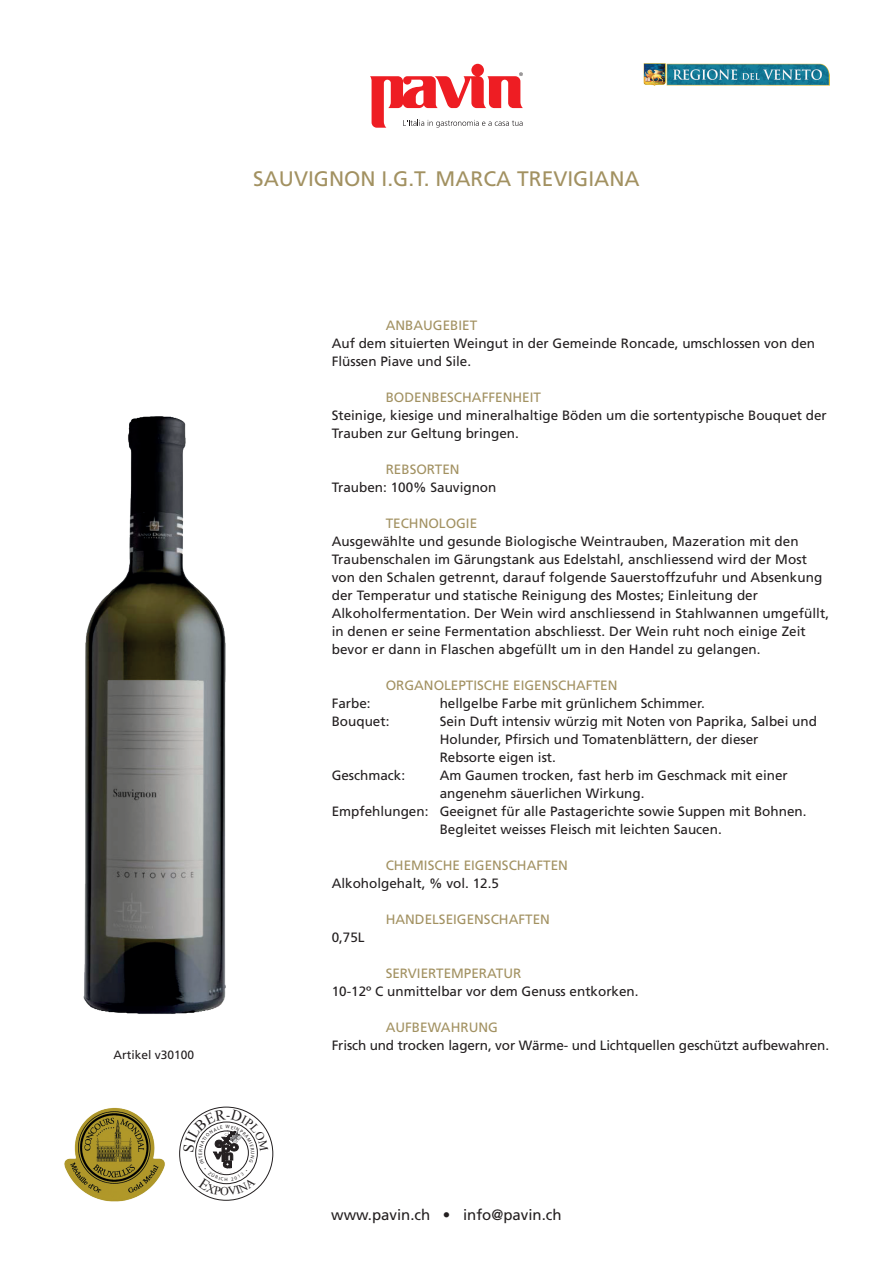
<style>
.page{position:relative;width:893px;height:1263px;background:#fff}
.page>*{position:absolute;margin:0;border:0;box-sizing:border-box;transform-origin:0 0}
.t1{font:21px "Frutiger";color:#a29161}
.t2{font:15px "Frutiger";color:#231f20}
.t3{font:13.5px/18px "Frutiger";color:#231f20}
.t4{font:13.5px "Frutiger";color:#a29161}
.t5{font:12px "Frutiger";color:#231f20}
</style>
<div class="page">
<img style="left:667px;top:64px;width:162px;height:22px">
<img style="left:643px;top:64px;width:22px;height:22px">
<svg style="left:370px;top:64px;width:153px;height:64px"></svg>
<img style="left:83px;top:417px;width:143px;height:597px">
<img style="left:64px;top:1107px;width:101px;height:95px">
<svg style="left:183px;top:1109px;width:85px;height:86px"></svg>
<p class="t5" style="left:113px;top:1047px;width:82px">Artikel v30100</p>
<p class="t1" style="left:253px;top:167px;width:388px">SAUVIGNON I.G.T. MARCA TREVIGIANA</p>
<p class="t4" style="left:386px;top:317px;width:93px">ANBAUGEBIET</p>
<p class="t3" style="left:332px;top:334px;width:485px">Auf dem situierten Weingut in der Gemeinde Roncade, umschlossen von den<br>Flüssen Piave und Sile.</p>
<p class="t4" style="left:386px;top:389px;width:157px">BODENBESCHAFFENHEIT</p>
<p class="t3" style="left:332px;top:406px;width:497px">Steinige, kiesige und mineralhaltige Böden um die sortentypische Bouquet der<br>Trauben zur Geltung bringen.</p>
<p class="t4" style="left:386px;top:461px;width:76px">REBSORTEN</p>
<p class="t3" style="left:332px;top:478px;width:166px">Trauben: 100% Sauvignon</p>
<p class="t4" style="left:386px;top:515px;width:93px">TECHNOLOGIE</p>
<p class="t3" style="left:332px;top:532px;width:499px">Ausgewählte und gesunde Biologische Weintrauben, Mazeration mit den Traubenschalen im Gärungstank aus Edelstahl, anschliessend wird der Most von den Schalen getrennt, darauf folgende Sauerstoffzufuhr und Absenkung der Temperatur und statische Reinigung des Mostes; Einleitung der Alkoholfermentation. Der Wein wird anschliessend in Stahlwannen umgefüllt, in denen er seine Fermentation abschliesst. Der Wein ruht noch einige Zeit bevor er dann in Flaschen abgefüllt um in den Handel zu gelangen.</p>
<p class="t4" style="left:386px;top:677px;width:233px">ORGANOLEPTISCHE EIGENSCHAFTEN</p>
<p class="t3" style="left:332px;top:694px;width:41px">Farbe:</p>
<p class="t3" style="left:440px;top:694px;width:267px">hellgelbe Farbe mit grünlichem Schimmer.</p>
<p class="t3" style="left:332px;top:712px;width:59px">Bouquet:</p>
<p class="t3" style="left:440px;top:712px;width:379px">Sein Duft intensiv würzig mit Noten von Paprika, Salbei und</p>
<p class="t3" style="left:440px;top:730px;width:320px">Holunder, Pfirsich und Tomatenblättern, der dieser</p>
<p class="t3" style="left:440px;top:748px;width:118px">Rebsorte eigen ist.</p>
<p class="t3" style="left:332px;top:766px;width:75px">Geschmack:</p>
<p class="t3" style="left:440px;top:766px;width:350px">Am Gaumen trocken, fast herb im Geschmack mit einer</p>
<p class="t3" style="left:440px;top:784px;width:206px">angenehm säuerlichen Wirkung.</p>
<p class="t3" style="left:332px;top:802px;width:476px">Empfehlungen: Geeignet für alle Pastagerichte sowie Suppen mit Bohnen.</p>
<p class="t3" style="left:440px;top:820px;width:284px">Begleitet weisses Fleisch mit leichten Saucen.</p>
<p class="t4" style="left:386px;top:857px;width:184px">CHEMISCHE EIGENSCHAFTEN</p>
<p class="t3" style="left:332px;top:874px;width:169px">Alkoholgehalt, % vol. 12.5</p>
<p class="t4" style="left:386px;top:911px;width:166px">HANDELSEIGENSCHAFTEN</p>
<p class="t3" style="left:332px;top:928px;width:35px">0,75L</p>
<p class="t4" style="left:386px;top:965px;width:137px">SERVIERTEMPERATUR</p>
<p class="t3" style="left:332px;top:982px;width:308px">10-12º C unmittelbar vor dem Genuss entkorken.</p>
<p class="t4" style="left:386px;top:1019px;width:114px">AUFBEWAHRUNG</p>
<p class="t3" style="left:332px;top:1036px;width:499px">Frisch und trocken lagern, vor Wärme- und Lichtquellen geschützt aufbewahren.</p>
<p class="t2" style="left:331px;top:1206px;width:232px">www.pavin.ch • info@pavin.ch</p>
</div>
